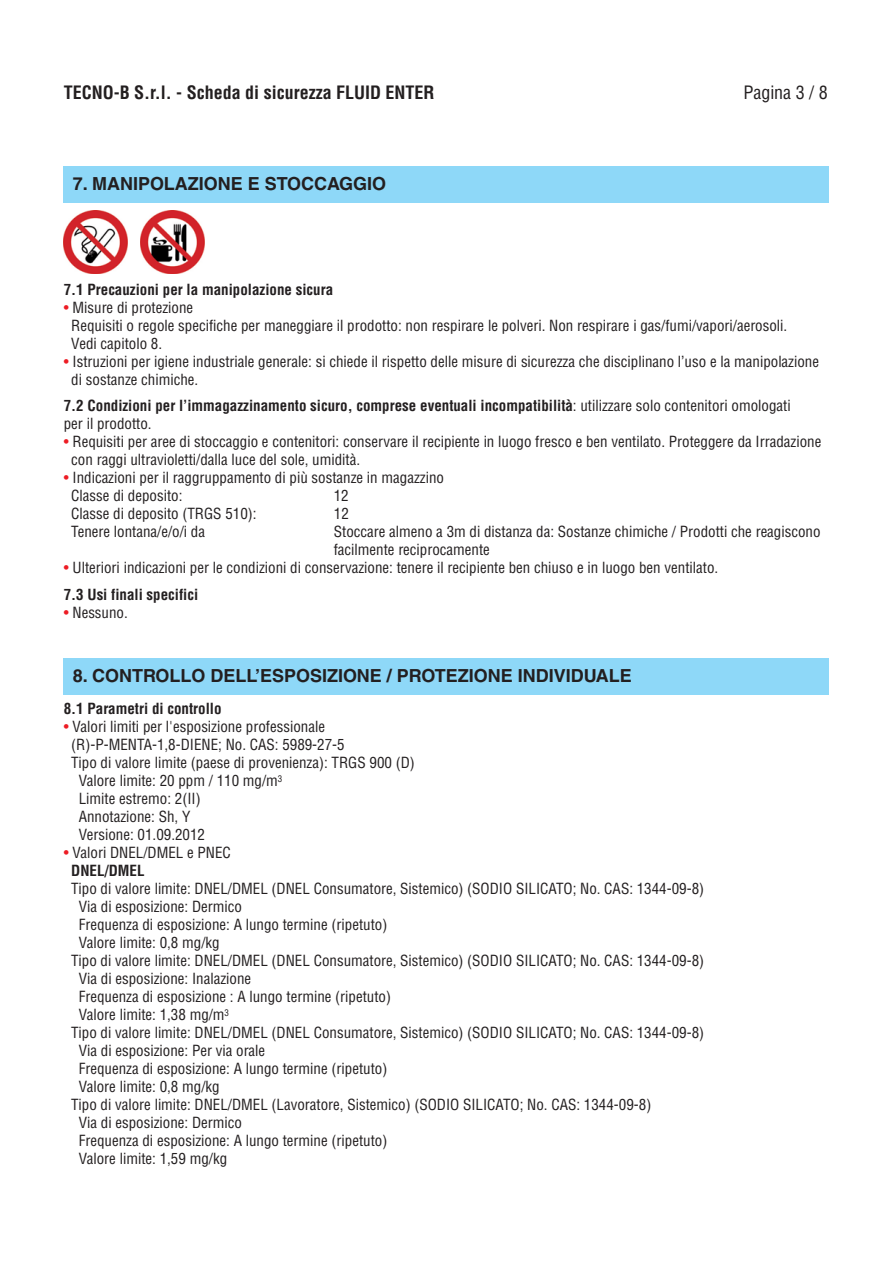
<style>
.page{position:relative;width:893px;height:1263px;background:#fff}
.page>*{position:absolute;margin:0;border:0;box-sizing:border-box;transform-origin:0 0}
.t1{font:700 18px "Helvetica";color:#231f20}
.t2{font:700 condensed 18px "Helvetica";color:#231f20}
.t3{font:condensed 18px "Helvetica";color:#231f20}
.t4{font:condensed 15px/18px "Helvetica";color:#231f20}
.t5{font:700 condensed 15px/18px "Helvetica";color:#231f20}
.s1{color:#ed1c24}
.s2{font-weight:400}
.s3{font-weight:700}
</style>
<div class="page">
<div style="left:64px;top:167px;width:765px;height:36px;background:#8ed8f8"></div>
<img style="left:64px;top:210px;width:64px;height:64px">
<img style="left:140px;top:210px;width:64px;height:64px">
<div style="left:64px;top:658px;width:765px;height:36px;background:#8ed8f8"></div>
<p class="t2" style="left:64px;top:85px;width:372px">TECNO-B S.r.l. - Scheda di sicurezza FLUID ENTER</p>
<p class="t3" style="left:743px;top:85px;width:86px">Pagina 3 / 8</p>
<p class="t1" style="left:73px;top:177px;width:315px">7. MANIPOLAZIONE E STOCCAGGIO</p>
<p class="t5" style="left:64px;top:281px;width:271px">7.1 Precauzioni per la manipolazione sicura</p>
<p class="t4" style="left:71px;top:299px;width:718px;text-indent:-8px"><span class="s1">•</span> Misure di protezione<br>Requisiti o regole specifiche per maneggiare il prodotto: non respirare le polveri. Non respirare i gas/fumi/vapori/aerosoli.<br>Vedi capitolo 8.</p>
<p class="t4" style="left:71px;top:353px;width:749px;text-indent:-7px"><span class="s1">•</span> Istruzioni per igiene industriale generale: si chiede il rispetto delle misure di sicurezza che disciplinano l’uso e la manipolazione di sostanze chimiche.</p>
<p class="t5" style="left:64px;top:398px;width:728px">7.2 Condizioni per l’immagazzinamento sicuro, comprese eventuali incompatibilità<span class="s2">: utilizzare solo contenitori omologati per il prodotto.</span></p>
<p class="t4" style="left:71px;top:434px;width:751px;text-indent:-7px"><span class="s1">•</span> Requisiti per aree di stoccaggio e contenitori: conservare il recipiente in luogo fresco e ben ventilato. Proteggere da Irradazione con raggi ultravioletti/dalla luce del sole, umidità.</p>
<p class="t4" style="left:71px;top:470px;width:374px;text-indent:-8px"><span class="s1">•</span> Indicazioni per il raggruppamento di più sostanze in magazzino<br>Classe di deposito:</p>
<p class="t4" style="left:334px;top:488px;width:16px">12</p>
<p class="t4" style="left:71px;top:506px;width:187px">Classe di deposito (TRGS 510):</p>
<p class="t4" style="left:334px;top:506px;width:16px">12</p>
<p class="t4" style="left:71px;top:524px;width:135px">Tenere lontana/e/o/i da</p>
<p class="t4" style="left:334px;top:524px;width:488px">Stoccare almeno a 3m di distanza da: Sostanze chimiche / Prodotti che reagiscono facilmente reciprocamente</p>
<p class="t4" style="left:64px;top:555px;width:656px;line-height:26.5px"><span class="s1">•</span> Ulteriori indicazioni per le condizioni di conservazione: tenere il recipiente ben chiuso e in luogo ben ventilato.<br><span class="s3">7.3 Usi finali specifici</span></p>
<p class="t4" style="left:64px;top:604px;width:66px"><span class="s1">•</span> Nessuno.</p>
<p class="t1" style="left:73px;top:669px;width:560px">8. CONTROLLO DELL’ESPOSIZIONE / PROTEZIONE INDIVIDUALE</p>
<p class="t5" style="left:64px;top:701px;width:159px">8.1 Parametri di controllo</p>
<p class="t4" style="left:64px;top:719px;width:263px"><span class="s1">•</span> Valori limiti per l'esposizione professionale</p>
<p class="t4" style="left:71px;top:737px;width:275px">(R)-P-MENTA-1,8-DIENE; No. CAS: 5989-27-5</p>
<p class="t4" style="left:71px;top:755px;width:345px">Tipo di valore limite (paese di provenienza): TRGS 900 (D)</p>
<p class="t4" style="left:79px;top:773px;width:205px">Valore limite: 20 ppm / 110 mg/m<sup>3</sup></p>
<p class="t4" style="left:79px;top:791px;width:123px">Limite estremo: 2(II)</p>
<p class="t4" style="left:79px;top:809px;width:113px">Annotazione: Sh, Y</p>
<p class="t4" style="left:79px;top:827px;width:128px">Versione: 01.09.2012</p>
<p class="t4" style="left:71px;top:845px;width:161px;text-indent:-8px"><span class="s1">•</span> Valori DNEL/DMEL e PNEC<br><span class="s3">DNEL/DMEL</span></p>
<p class="t4" style="left:71px;top:881px;width:634px">Tipo di valore limite: DNEL/DMEL (DNEL Consumatore, Sistemico) (SODIO SILICATO; No. CAS: 1344-09-8)</p>
<p class="t4" style="left:79px;top:899px;width:165px">Via di esposizione: Dermico</p>
<p class="t4" style="left:79px;top:917px;width:310px">Frequenza di esposizione: A lungo termine (ripetuto)</p>
<p class="t4" style="left:79px;top:935px;width:142px">Valore limite: 0,8 mg/kg</p>
<p class="t4" style="left:71px;top:953px;width:634px">Tipo di valore limite: DNEL/DMEL (DNEL Consumatore, Sistemico) (SODIO SILICATO; No. CAS: 1344-09-8)</p>
<p class="t4" style="left:79px;top:971px;width:174px">Via di esposizione: Inalazione</p>
<p class="t4" style="left:79px;top:989px;width:314px">Frequenza di esposizione : A lungo termine (ripetuto)</p>
<p class="t4" style="left:79px;top:1007px;width:152px">Valore limite: 1,38 mg/m<sup>3</sup></p>
<p class="t4" style="left:71px;top:1025px;width:634px">Tipo di valore limite: DNEL/DMEL (DNEL Consumatore, Sistemico) (SODIO SILICATO; No. CAS: 1344-09-8)</p>
<p class="t4" style="left:79px;top:1043px;width:188px">Via di esposizione: Per via orale</p>
<p class="t4" style="left:79px;top:1061px;width:310px">Frequenza di esposizione: A lungo termine (ripetuto)</p>
<p class="t4" style="left:79px;top:1079px;width:142px">Valore limite: 0,8 mg/kg</p>
<p class="t4" style="left:71px;top:1097px;width:582px">Tipo di valore limite: DNEL/DMEL (Lavoratore, Sistemico) (SODIO SILICATO; No. CAS: 1344-09-8)</p>
<p class="t4" style="left:79px;top:1115px;width:165px">Via di esposizione: Dermico</p>
<p class="t4" style="left:79px;top:1133px;width:310px">Frequenza di esposizione: A lungo termine (ripetuto)</p>
<p class="t4" style="left:79px;top:1151px;width:150px">Valore limite: 1,59 mg/kg</p>
</div>
